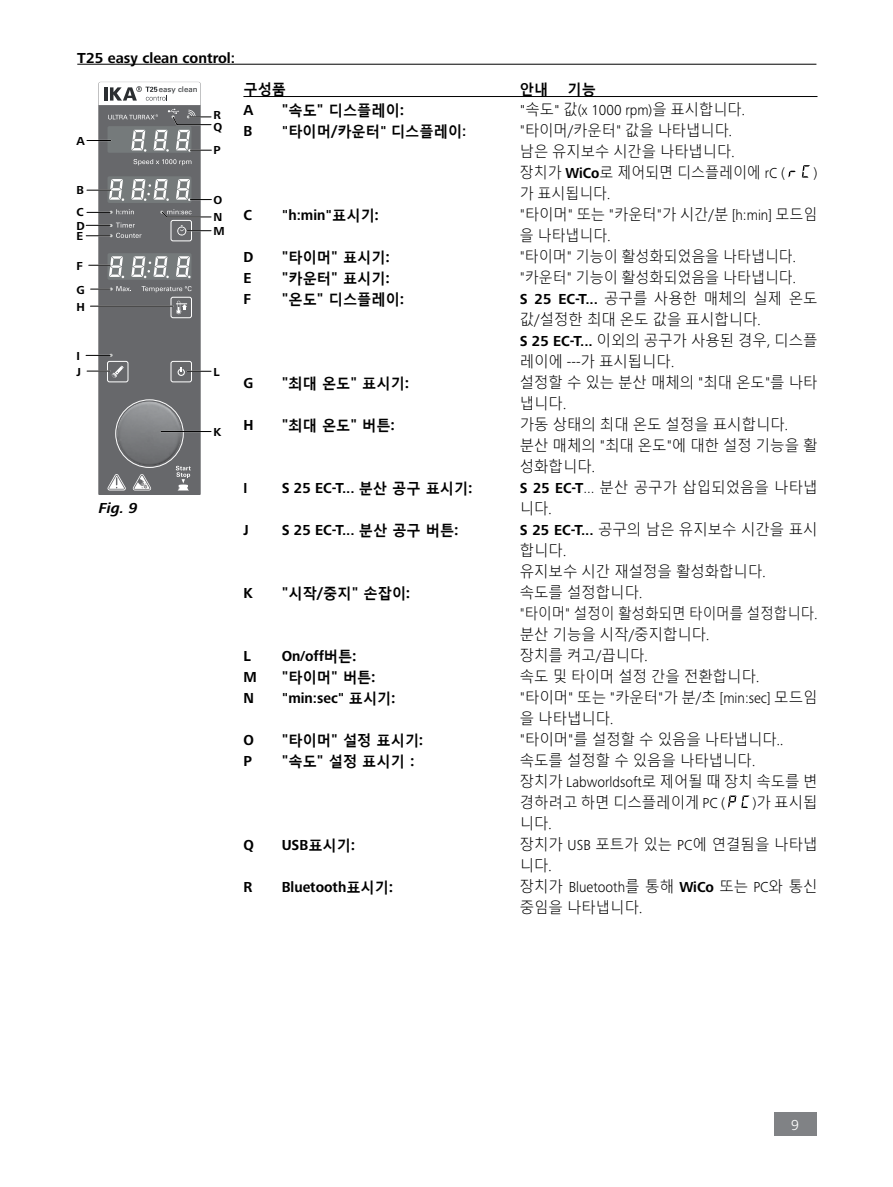
<style>
.page{position:relative;width:893px;height:1187px;background:#fff}
.page>*{position:absolute;margin:0;border:0;box-sizing:border-box;transform-origin:0 0}
.t1{font:300 15px/21px "Malgun Gothic";color:#000;scale:.96 1}
.t2{font:700 15px "Malgun Gothic";color:#000;scale:.95 1}
.t3{font:300 15px/21px "Malgun Gothic";color:#000;scale:.95 1}
.t4{font:700 15px "Frutiger Next IKA";color:#000;scale:.95 1}
.t5{font:300 15px "Malgun Gothic";color:#000;scale:.93 1}
.t6{font:700 15px "Frutiger Next IKA";color:#000;scale:.96 1}
.t7{font:300 15px "Frutiger Next IKA";color:#000;scale:.95 1}
.t8{font:700 15px "Frutiger Next IKA";color:#000}
.t9{font:italic 700 15px "Frutiger Next IKA";color:#000}
.t10{font:300 15px "Frutiger Next IKA";color:#fff}
.t11{font:300 15px "Frutiger Next IKA";color:#000;scale:.93 1}
.t12{font:700 15px "Frutiger Next IKA";color:#000;scale:.88 1}
.t13{font:700 15px "Frutiger Next IKA";color:#000;scale:.92 1}
.t14{font:700 12px/13.8px "Frutiger Next IKA";color:#000}
.t15{font:500 7.8px "Univers CE";color:#2b2e31}
.s1{font-family:"Malgun Gothic"}
.s2{font-family:"Frutiger Next IKA"}
.s3{font-family:"Frutiger Next IKA";font-weight:700}
</style>
<div class="page">
<div style="left:774px;top:1112px;width:42px;height:23px;background:#808285"></div>
<hr style="left:243px;top:96px;width:574px;height:1px;background:#000">
<svg style="left:788px;top:171px;width:8px;height:6px"></svg>
<svg style="left:802px;top:165px;width:8px;height:13px"></svg>
<svg style="left:728px;top:795px;width:22px;height:13px"></svg>
<div style="left:98px;top:152px;width:103px;height:342px;background:#67686b"></div>
<svg style="left:108px;top:474px;width:18px;height:16px"></svg>
<svg style="left:133px;top:474px;width:18px;height:16px"></svg>
<div style="left:108px;top:126px;width:83px;height:27px;background:#757a7b;border-radius:2px"></div>
<svg style="left:134px;top:159px;width:57px;height:6px"></svg>
<div style="left:115px;top:399px;width:69px;height:69px;border:1px solid #fff;border-radius:50%"></div>
<svg style="left:176px;top:466px;width:15px;height:24px"></svg>
<div style="left:171px;top:361px;width:21px;height:21px;border:1px solid #fff;border-radius:2px"></div>
<div style="left:107px;top:361px;width:21px;height:21px;border:1px solid #fff;border-radius:2px"></div>
<div style="left:171px;top:220px;width:21px;height:21px;border:1px solid #fff;border-radius:2px"></div>
<div style="left:108px;top:176px;width:83px;height:27px;background:#757a7b;border-radius:2px"></div>
<div style="left:108px;top:253px;width:83px;height:27px;background:#757a7b;border-radius:2px"></div>
<svg style="left:142px;top:286px;width:50px;height:6px"></svg>
<div style="left:171px;top:297px;width:21px;height:21px;border:1px solid #fff;border-radius:2px"></div>
<svg style="left:176px;top:301px;width:11px;height:13px"></svg>
<img style="left:117px;top:401px;width:65px;height:64px;border-radius:32px">
<svg style="left:176px;top:256px;width:15px;height:22px"></svg>
<svg style="left:131px;top:179px;width:38px;height:22px"></svg>
<svg style="left:131px;top:256px;width:38px;height:22px"></svg>
<svg style="left:87px;top:179px;width:37px;height:22px"></svg>
<svg style="left:87px;top:209px;width:47px;height:5px"></svg>
<svg style="left:86px;top:222px;width:56px;height:16px"></svg>
<svg style="left:89px;top:256px;width:35px;height:22px"></svg>
<svg style="left:176px;top:179px;width:35px;height:22px"></svg>
<svg style="left:177px;top:225px;width:34px;height:10px"></svg>
<svg style="left:178px;top:367px;width:33px;height:9px"></svg>
<hr style="left:161px;top:431px;width:50px;height:1px;background:#000">
<svg style="left:91px;top:286px;width:40px;height:5px"></svg>
<svg style="left:86px;top:354px;width:27px;height:3px"></svg>
<svg style="left:87px;top:365px;width:37px;height:13px"></svg>
<svg style="left:87px;top:82px;width:125px;height:70px"></svg>
<svg style="left:160px;top:209px;width:52px;height:9px"></svg>
<hr style="left:96px;top:305px;width:77px;height:2px;background:#fff">
<hr style="left:90px;top:306px;width:83px;height:1px;background:#000">
<hr style="left:77px;top:64px;width:739px;height:1px;background:#000">
<p class="t8" style="left:77px;top:49px;width:159px">T25 easy clean control:</p>
<p class="t14" style="left:77px;top:134px;width:10px">A</p>
<p class="t14" style="left:77px;top:183px;width:9px">B</p>
<p class="t14" style="left:77px;top:205px;width:10px">C<br>D</p>
<p class="t14" style="left:77px;top:230px;width:8px">E</p>
<p class="t14" style="left:77px;top:259px;width:8px">F</p>
<p class="t14" style="left:77px;top:283px;width:10px">G</p>
<p class="t14" style="left:77px;top:300px;width:10px">H</p>
<p class="t14" style="left:77px;top:348px;width:6px;line-height:15.8px">I<br>J</p>
<p class="t15" style="left:159px;top:84px;width:40px">easy clean</p>
<p class="t14" style="left:213px;top:108px;width:9px">R</p>
<p class="t14" style="left:213px;top:120px;width:10px">Q</p>
<p class="t14" style="left:213px;top:144px;width:9px">P</p>
<p class="t14" style="left:214px;top:193px;width:10px">O</p>
<p class="t14" style="left:213px;top:210px;width:10px">N</p>
<p class="t14" style="left:213px;top:224px;width:13px">M</p>
<p class="t14" style="left:213px;top:365px;width:8px">L</p>
<p class="t14" style="left:213px;top:425px;width:9px">K</p>
<p class="t9" style="left:99px;top:499px;width:40px">Fig. 9</p>
<p class="t2" style="left:243px;top:79px;width:46px">구성품</p>
<p class="t2" style="left:520px;top:79px;width:31px">안내</p>
<p class="t2" style="left:567px;top:79px;width:31px">기능</p>
<p class="t4" style="left:243px;top:101px;width:12px">A</p>
<p class="t2" style="left:282px;top:100px;width:130px">"속도" 디스플레이:</p>
<p class="t7" style="left:520px;top:101px;width:239px">"<span class="s1">속도</span>" <span class="s1">값</span>(x 1000 rpm)<span class="s1">을 표시합니다.</span></p>
<p class="t4" style="left:243px;top:122px;width:11px">B</p>
<p class="t2" style="left:282px;top:121px;width:196px"><span class="s2">"</span>타이머/카운터<span class="s2">"</span> 디스플레이<span class="s2">:</span></p>
<p class="t3" style="left:520px;top:120px;width:280px">"타이머/카운터" 값을 나타냅니다.<br>남은 유지보수 시간을 나타냅니다.<br>장치가 <span class="s3">WiCo</span>로 제어되면 디스플레이에 <span class="s2">rC (</span></p>
<p class="t5" style="left:520px;top:184px;width:99px">가 표시됩니다.</p>
<p class="t11" style="left:814px;top:164px;width:5px">)</p>
<p class="t4" style="left:243px;top:206px;width:11px">C</p>
<p class="t4" style="left:282px;top:206px;width:104px">"h:min"<span class="s1">표시기:</span></p>
<p class="t3" style="left:520px;top:204px;width:315px">"타이머" 또는 "카운터"가 시간/분 <span class="s2">[h:min]</span> 모드임 을 나타냅니다.</p>
<p class="t4" style="left:243px;top:248px;width:12px">D</p>
<p class="t2" style="left:282px;top:247px;width:115px">"타이머" 표시기:</p>
<p class="t5" style="left:520px;top:247px;width:298px">"타이머" 기능이 활성화되었음을 나타냅니다.</p>
<p class="t4" style="left:243px;top:269px;width:10px">E</p>
<p class="t2" style="left:282px;top:268px;width:115px">"카운터" 표시기:</p>
<p class="t5" style="left:520px;top:268px;width:298px">"카운터" 기능이 활성화되었음을 나타냅니다.</p>
<p class="t4" style="left:243px;top:290px;width:9px">F</p>
<p class="t2" style="left:282px;top:289px;width:130px">"온도" 디스플레이:</p>
<p class="t1" style="left:520px;top:288px;width:312px"><span class="s3">S 25 EC-T...</span> 공구를 사용한 매체의 실제 온도 값/설정한 최대 온도 값을 표시합니다.<br><span class="s3">S 25 EC-T...</span> 이외의 공구가 사용된 경우, 디스플 레이에 <span class="s2">---</span>가 표시됩니다.</p>
<p class="t4" style="left:243px;top:374px;width:12px">G</p>
<p class="t2" style="left:282px;top:373px;width:135px">"최대 온도" 표시기:</p>
<p class="t1" style="left:520px;top:372px;width:312px">설정할 수 있는 분산 매체의 "최대 온도"를 나타 냅니다.</p>
<p class="t4" style="left:243px;top:416px;width:12px">H</p>
<p class="t2" style="left:282px;top:415px;width:120px">"최대 온도" 버튼:</p>
<p class="t1" style="left:520px;top:414px;width:312px">가동 상태의 최대 온도 설정을 표시합니다. 분산 매체의 "최대 온도"에 대한 설정 기능을 활 성화합니다.</p>
<p class="t12" style="left:243px;top:479px;width:6px">I</p>
<p class="t6" style="left:282px;top:479px;width:200px">S 25 EC-T... <span class="s1">분산 공구 표시기:</span></p>
<p class="t1" style="left:520px;top:477px;width:312px"><span class="s3">S 25 EC-T</span><span class="s2">...</span> 분산 공구가 삽입되었음을 나타냅 니다.</p>
<p class="t13" style="left:243px;top:521px;width:7px">J</p>
<p class="t6" style="left:282px;top:521px;width:185px">S 25 EC-T... <span class="s1">분산 공구 버튼:</span></p>
<p class="t1" style="left:520px;top:519px;width:312px"><span class="s3">S 25 EC-T...</span> 공구의 남은 유지보수 시간을 표시 합니다.<br>유지보수 시간 재설정을 활성화합니다.</p>
<p class="t4" style="left:243px;top:584px;width:11px">K</p>
<p class="t2" style="left:282px;top:583px;width:137px">"시작/중지" 손잡이:</p>
<p class="t1" style="left:520px;top:582px;width:312px">속도를 설정합니다.<br>"타이머" 설정이 활성화되면 타이머를 설정합니다. 분산 기능을 시작/중지합니다.</p>
<p class="t4" style="left:243px;top:647px;width:9px">L</p>
<p class="t4" style="left:282px;top:647px;width:80px">On/off<span class="s1">버튼:</span></p>
<p class="t1" style="left:520px;top:645px;width:135px">장치를 켜고/끕니다.</p>
<p class="t4" style="left:243px;top:668px;width:16px">M</p>
<p class="t2" style="left:282px;top:667px;width:100px">"타이머" 버튼:</p>
<p class="t1" style="left:520px;top:666px;width:251px">속도 및 타이머 설정 간을 전환합니다.</p>
<p class="t4" style="left:243px;top:689px;width:13px">N</p>
<p class="t4" style="left:282px;top:689px;width:121px">"min:sec" <span class="s1">표시기:</span></p>
<p class="t1" style="left:520px;top:687px;width:312px">"타이머" 또는 "카운터"가 분/초 <span class="s2">[min:sec]</span> 모드임 을 나타냅니다.</p>
<p class="t4" style="left:243px;top:731px;width:13px">O</p>
<p class="t2" style="left:282px;top:730px;width:150px">"타이머" 설정 표시기:</p>
<p class="t1" style="left:520px;top:729px;width:276px">"타이머"를 설정할 수 있음을 나타냅니다..</p>
<p class="t4" style="left:243px;top:752px;width:11px">P</p>
<p class="t2" style="left:282px;top:751px;width:146px">"속도" 설정 표시기：</p>
<p class="t1" style="left:520px;top:750px;width:312px">속도를 설정할 수 있음을 나타냅니다.<br>장치가 <span class="s2">Labworldsoft</span>로 제어될 때 장치 속도를 변 경하려고 하면 디스플레이게 <span class="s2">PC (</span></p>
<p class="t1" style="left:753px;top:792px;width:69px"><span class="s2">)</span>가 표시됩</p>
<p class="t1" style="left:520px;top:813px;width:35px">니다.</p>
<p class="t4" style="left:243px;top:836px;width:12px">Q</p>
<p class="t2" style="left:282px;top:835px;width:79px"><span class="s2">USB</span>표시기:</p>
<p class="t1" style="left:520px;top:834px;width:312px">장치가 <span class="s2">USB</span> 포트가 있는 <span class="s2">PC</span>에 연결됨을 나타냅 니다.</p>
<p class="t4" style="left:243px;top:878px;width:11px">R</p>
<p class="t4" style="left:282px;top:878px;width:118px">Bluetooth<span class="s1">표시기:</span></p>
<p class="t1" style="left:520px;top:876px;width:312px">장치가 <span class="s2">Bluetooth</span>를 통해 <span class="s3">WiCo</span> 또는 <span class="s2">PC</span>와 통신 중임을 나타냅니다.</p>
<p class="t10" style="left:791px;top:1115px;width:9px">9</p>
</div>
